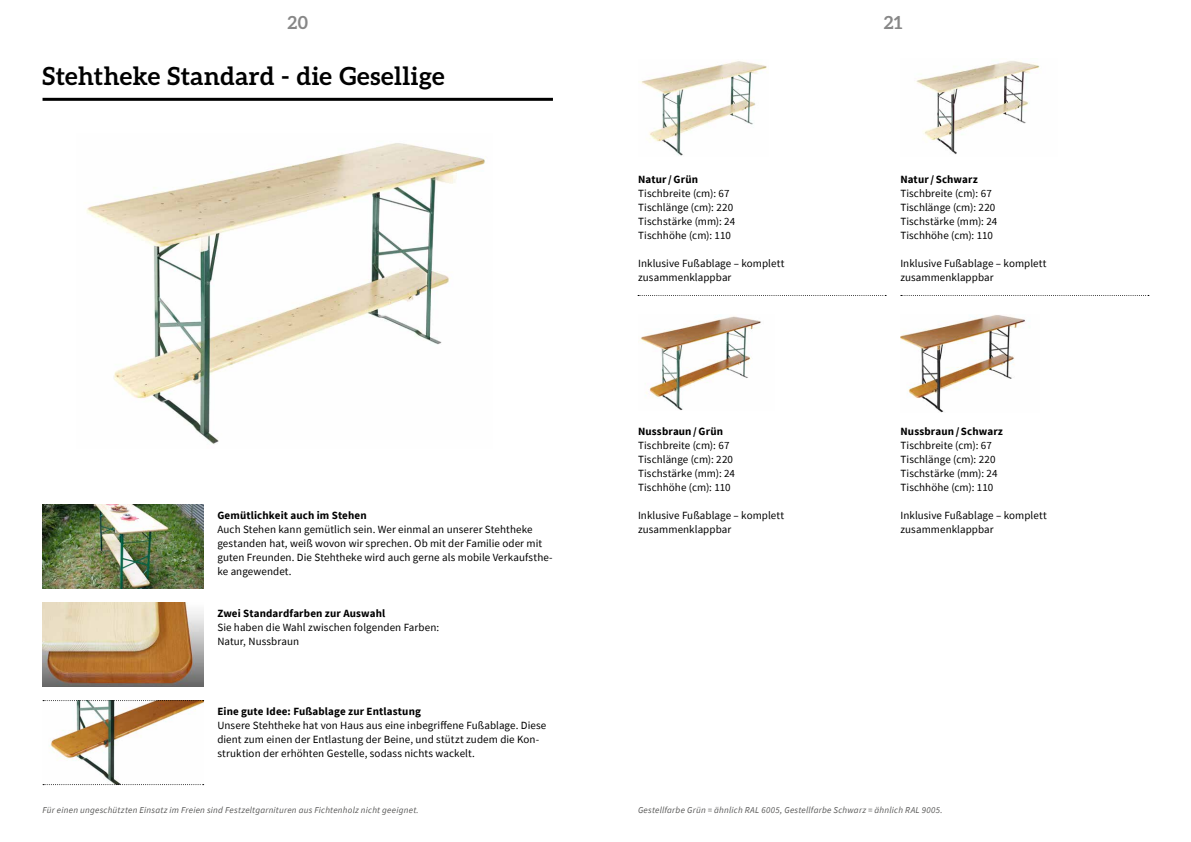
<style>
.page{position:relative;width:1191px;height:842px;background:#fff}
.page>*{position:absolute;margin:0;border:0;box-sizing:border-box;transform-origin:0 0}
.t1{font:700 25px "Aleo";letter-spacing:.025em;color:#000}
.t2{font:700 18px "Aleo";color:#878787}
.t3{font:11px/14px "Source Sans Pro";letter-spacing:.005em;color:#000}
.t4{font:700 11px "Source Sans Pro";letter-spacing:.015em;color:#000}
.t5{font:italic 9px "Source Sans Pro";letter-spacing:.025em;color:#575756}
</style>
<div class="page">
<hr style="left:43px;top:98px;width:510px;height:3px;background:#000">
<img style="left:86px;top:143px;width:399px;height:301px">
<img style="left:43px;top:505px;width:160px;height:84px">
<img style="left:43px;top:603px;width:160px;height:84px">
<img style="left:43px;top:701px;width:160px;height:83px">
<svg style="left:43px;top:700px;width:161px;height:1px"></svg>
<svg style="left:43px;top:784px;width:161px;height:1px"></svg>
<img style="left:640px;top:61px;width:127px;height:95px">
<img style="left:640px;top:316px;width:121px;height:94px">
<svg style="left:638px;top:295px;width:248px;height:1px"></svg>
<svg style="left:900px;top:295px;width:249px;height:1px"></svg>
<img style="left:900px;top:315px;width:125px;height:98px">
<img style="left:916px;top:61px;width:124px;height:94px">
<h2 class="t2" style="left:287px;top:12px;width:22px">20</h2>
<h2 class="t2" style="left:884px;top:12px;width:20px">21</h2>
<h1 class="t1" style="left:43px;top:61px;width:404px">Stehtheke Standard - die Gesellige</h1>
<p class="t4" style="left:217px;top:507px;width:151px">Gemütlichkeit auch im Stehen</p>
<p class="t3" style="left:217px;top:522px;width:337px">Auch Stehen kann gemütlich sein. Wer einmal an unserer Stehtheke gestanden hat, weiß wovon wir sprechen. Ob mit der Familie oder mit guten Freunden. Die Stehtheke wird auch gerne als mobile Verkaufsthe&shy;ke angewendet.</p>
<p class="t4" style="left:217px;top:605px;width:169px">Zwei Standardfarben zur Auswahl</p>
<p class="t3" style="left:217px;top:620px;width:223px">Sie haben die Wahl zwischen folgenden Farben:<br>Natur, Nussbraun</p>
<p class="t4" style="left:217px;top:703px;width:205px">Eine gute Idee: Fußablage zur Entlastung</p>
<p class="t3" style="left:217px;top:718px;width:330px">Unsere Stehtheke hat von Haus aus eine inbegriffene Fußablage. Diese dient zum einen der Entlastung der Beine, und stützt zudem die Kon&shy;struktion der erhöhten Gestelle, sodass nichts wackelt.</p>
<p class="t4" style="left:638px;top:171px;width:61px">Natur/Grün</p>
<p class="t3" style="left:638px;top:186px;width:98px">Tischbreite (cm): 67<br>Tischlänge (cm): 220<br>Tischstärke (mm): 24<br>Tischhöhe (cm): 110</p>
<p class="t3" style="left:638px;top:256px;width:148px">Inklusive Fußablage – komplett zusammenklappbar</p>
<p class="t4" style="left:638px;top:423px;width:86px">Nussbraun /Grün</p>
<p class="t3" style="left:638px;top:438px;width:98px">Tischbreite (cm): 67<br>Tischlänge (cm): 220<br>Tischstärke (mm): 24<br>Tischhöhe (cm): 110</p>
<p class="t3" style="left:638px;top:508px;width:148px">Inklusive Fußablage – komplett zusammenklappbar</p>
<p class="t4" style="left:900px;top:171px;width:79px">Natur/ Schwarz</p>
<p class="t3" style="left:900px;top:186px;width:98px">Tischbreite (cm): 67<br>Tischlänge (cm): 220<br>Tischstärke (mm): 24<br>Tischhöhe (cm): 110</p>
<p class="t3" style="left:900px;top:256px;width:148px">Inklusive Fußablage – komplett zusammenklappbar</p>
<p class="t4" style="left:900px;top:423px;width:104px">Nussbraun / Schwarz</p>
<p class="t3" style="left:900px;top:438px;width:98px">Tischbreite (cm): 67<br>Tischlänge (cm): 220<br>Tischstärke (mm): 24<br>Tischhöhe (cm): 110</p>
<p class="t3" style="left:900px;top:508px;width:148px">Inklusive Fußablage – komplett zusammenklappbar</p>
<p class="t5" style="left:43px;top:804px;width:378px">Für einen ungeschützten Einsatz im Freien sind Festzeltgarnituren aus Fichtenholz nicht geeignet.</p>
<p class="t5" style="left:638px;top:804px;width:306px">Gestellfarbe Grün = ähnlich RAL 6005, Gestellfarbe Schwarz = ähnlich RAL 9005.</p>
</div>
